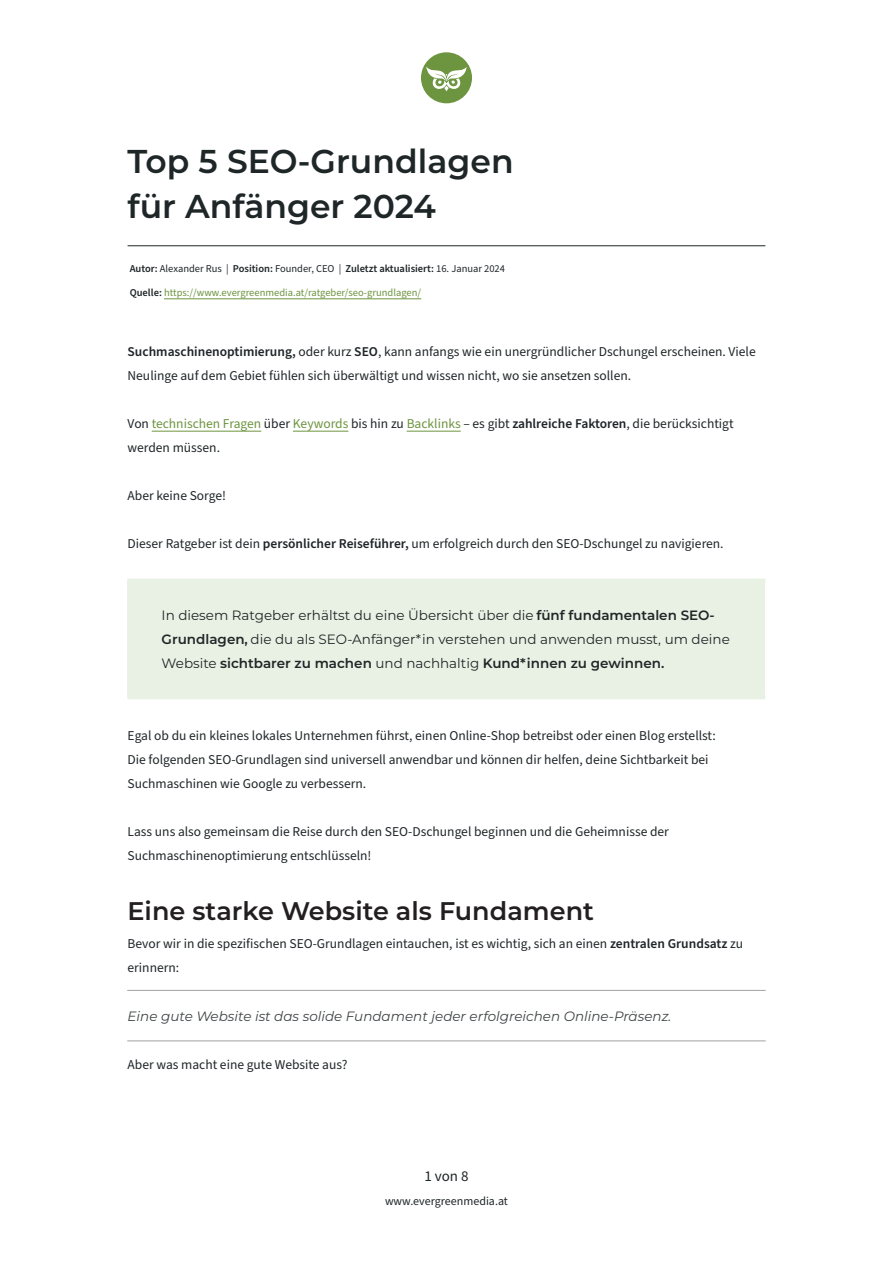
<style>
.page{position:relative;width:893px;height:1263px;background:#fff}
.page>*{position:absolute;margin:0;border:0;box-sizing:border-box;transform-origin:0 0}
.t1{font:600 33px/45px "Montserrat";color:#1f2628}
.t2{font:600 25.5px "Montserrat";color:#231f20}
.t3{font:15px "Source Sans Pro";color:#1f2628}
.t4{font:13.5px/24px "Source Sans Pro";color:#1f2628}
.t5{font:13.5px/24px "Montserrat";color:#1f2628}
.t6{font:italic 13.5px "Montserrat";color:#3f4345}
.t7{font:12px "Source Sans Pro";color:#1f2628}
.t8{font:10.5px "Source Sans Pro";color:#1f2628}
.t9{font:10.5px "Source Sans Pro";color:#6d943f}
.s1{font-weight:600}
.s2{font-weight:600;color:#1f2628}
.s3{color:#6d943f}
</style>
<div class="page">
<div style="left:421px;top:52px;width:51px;height:51px;background:#6d943f;border-radius:50%"></div>
<svg style="left:426px;top:67px;width:41px;height:24px"></svg>
<hr style="left:152px;top:431px;width:109px;height:1px;background:#6d943f">
<hr style="left:293px;top:431px;width:55px;height:1px;background:#6d943f">
<hr style="left:407px;top:431px;width:54px;height:1px;background:#6d943f">
<div style="left:128px;top:581px;width:637px;height:116px;background:#e9f1e4"></div>
<hr style="left:128px;top:695px;width:637px;height:4px;background:#e9f1e4">
<hr style="left:128px;top:579px;width:637px;height:4px;background:#e9f1e4">
<hr style="left:128px;top:1041px;width:637px;height:1px;background:#a2a1a4">
<hr style="left:128px;top:990px;width:637px;height:1px;background:#a2a1a4">
<hr style="left:164px;top:299px;width:257px;height:1px;background:#6d943f">
<hr style="left:128px;top:245px;width:637px;height:1px;background:#1f2628">
<h1 class="t1" style="left:128px;top:137px;width:388px">Top 5 SEO-Grundlagen für Anfänger 2024</h1>
<p class="t8" style="left:130px;top:262px;width:377px"><span class="s1">Autor:</span> Alexander Rus | <span class="s1">Position:</span> Founder, CEO | <span class="s1">Zuletzt aktualisiert:</span> 16. Januar 2024</p>
<p class="t9" style="left:130px;top:285px;width:293px"><span class="s2">Quelle:</span> https://www.evergreenmedia.at/ratgeber/seo-grundlagen/</p>
<p class="t4" style="left:128px;top:340px;width:630px"><span class="s1">Suchmaschinenoptimierung,</span> oder kurz <span class="s1">SEO</span>, kann anfangs wie ein unergründlicher Dschungel erscheinen. Viele<br>Neulinge auf dem Gebiet fühlen sich überwältigt und wissen nicht, wo sie ansetzen sollen.</p>
<p class="t4" style="left:128px;top:412px;width:608px">Von <span class="s3">technischen Fragen</span> über <span class="s3">Keywords</span> bis hin zu <span class="s3">Backlinks</span> – es gibt <span class="s1">zahlreiche Faktoren</span>, die berücksichtigt werden müssen.</p>
<p class="t4" style="left:128px;top:484px;width:100px">Aber keine Sorge!</p>
<p class="t4" style="left:128px;top:532px;width:598px">Dieser Ratgeber ist dein <span class="s1">persönlicher Reiseführer,</span> um erfolgreich durch den SEO-Dschungel zu navigieren.</p>
<p class="t5" style="left:162px;top:603px;width:570px">In diesem Ratgeber erhältst du eine Übersicht über die <span class="s1">fünf fundamentalen SEO-<br>Grundlagen,</span> die du als SEO-Anfänger*in verstehen und anwenden musst, um deine<br>Website <span class="s1">sichtbarer zu machen</span> und nachhaltig <span class="s1">Kund*innen zu gewinnen.</span></p>
<p class="t4" style="left:128px;top:724px;width:590px">Egal ob du ein kleines lokales Unternehmen führst, einen Online-Shop betreibst oder einen Blog erstellst:<br>Die folgenden SEO-Grundlagen sind universell anwendbar und können dir helfen, deine Sichtbarkeit bei<br>Suchmaschinen wie Google zu verbessern.</p>
<p class="t4" style="left:128px;top:820px;width:543px">Lass uns also gemeinsam die Reise durch den SEO-Dschungel beginnen und die Geheimnisse der<br>Suchmaschinenoptimierung entschlüsseln!</p>
<h2 class="t2" style="left:128px;top:893px;width:468px">Eine starke Website als Fundament</h2>
<p class="t4" style="left:128px;top:932px;width:617px">Bevor wir in die spezifischen SEO-Grundlagen eintauchen, ist es wichtig, sich an einen <span class="s1">zentralen Grundsatz</span> zu erinnern:</p>
<p class="t6" style="left:128px;top:1006px;width:545px">Eine gute Website ist das solide Fundament jeder erfolgreichen Online-Präsenz.</p>
<p class="t4" style="left:128px;top:1052px;width:222px">Aber was macht eine gute Website aus?</p>
<p class="t3" style="left:424px;top:1165px;width:46px">1 von 8</p>
<p class="t7" style="left:385px;top:1193px;width:124px">www.evergreenmedia.at</p>
</div>
